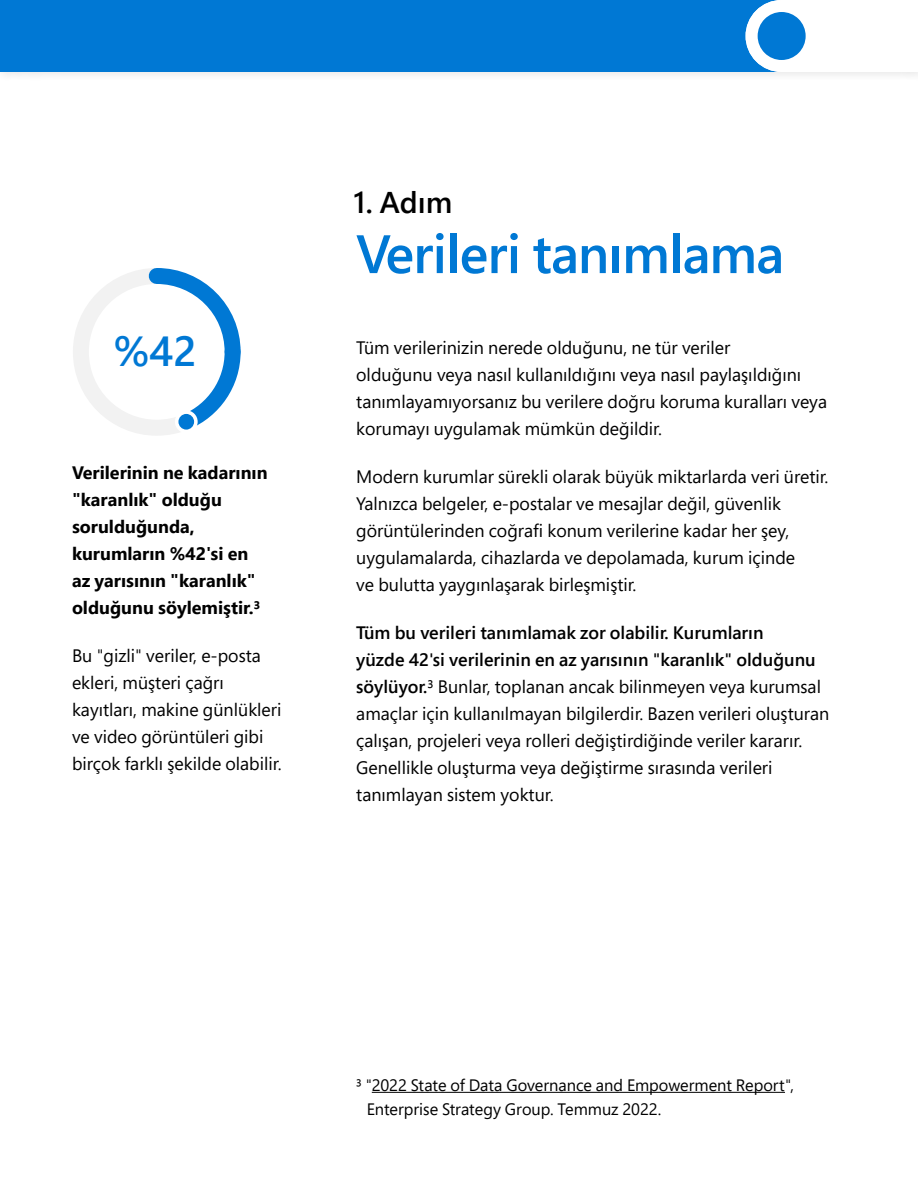
<style>
.page{position:relative;width:918px;height:1188px;background:#fff}
.page>*{position:absolute;margin:0;border:0;box-sizing:border-box;transform-origin:0 0}
._36_46{font:600 54px "Segoe Pro";letter-spacing:-.015em;color:#0078d4}
.Highlight_text_28_38{font:600 42px "Segoe Pro";color:#0078d4}
.HIghlight_text_20_30{font:600 30px "Segoe Pro";color:#000}
.P_12_18{font:18px/27px "Segoe Pro";color:#000}
.P_12_18-2{font:700 18px/27px "Segoe Pro";color:#000}
.Sources_11_16{font:16.5px/24px "Segoe Pro";letter-spacing:-.005em;color:#000}
.s1{font-weight:600}
</style>
<div class="page">
<div style="left:0;top:0;width:918px;height:82px;background:#f8f8f8"></div>
<div style="left:0;top:0;width:918px;height:72px;background:#0078d4"></div>
<svg style="left:746px;top:0;width:172px;height:72px"></svg>
<svg style="left:73px;top:268px;width:168px;height:167px"></svg>
<hr style="left:372px;top:1092px;width:413px;height:1px;background:#000">
<p class="Highlight_text_28_38" style="left:114px;top:323px;width:84px">%42</p>
<p class="P_12_18-2" style="left:72px;top:458px;width:197px">Verilerinin ne kadarının "karanlık" olduğu sorulduğunda, kurumların %42'si en az yarısının "karanlık" olduğunu söylemiştir.³</p>
<p class="P_12_18" style="left:72px;top:641px;width:211px">Bu "gizli" veriler, e-posta ekleri, müşteri çağrı kayıtları, makine günlükleri ve video görüntüleri gibi birçok farklı şekilde olabilir.</p>
<p class="HIghlight_text_20_30" style="left:354px;top:182px;width:100px">1. Adım</p>
<p class="_36_46" style="left:356px;top:217px;width:429px">Verileri tanımlama</p>
<p class="P_12_18" style="left:356px;top:334px;width:472px">Tüm verilerinizin nerede olduğunu, ne tür veriler<br>olduğunu veya nasıl kullanıldığını veya nasıl paylaşıldığını tanımlayamıyorsanız bu verilere doğru koruma kuralları veya korumayı uygulamak mümkün değildir.</p>
<p class="P_12_18" style="left:356px;top:463px;width:474px">Modern kurumlar sürekli olarak büyük miktarlarda veri üretir.<br>Yalnızca belgeler, e-postalar ve mesajlar değil, güvenlik görüntülerinden coğrafi konum verilerine kadar her şey, uygulamalarda, cihazlarda ve depolamada, kurum içinde<br>ve bulutta yaygınlaşarak birleşmiştir.</p>
<p class="P_12_18" style="left:356px;top:619px;width:475px"><span class="s1">Tüm bu verileri tanımlamak zor olabilir. Kurumların<br>yüzde 42'si verilerinin en az yarısının "karanlık" olduğunu söylüyor.</span>³ Bunlar, toplanan ancak bilinmeyen veya kurumsal amaçlar için kullanılmayan bilgilerdir. Bazen verileri oluşturan çalışan, projeleri veya rolleri değiştirdiğinde veriler kararır.<br>Genellikle oluşturma veya değiştirme sırasında verileri tanımlayan sistem yoktur.</p>
<p class="Sources_11_16" style="left:367px;top:1073px;width:429px;text-indent:-10px">³ "2022 State of Data Governance and Empowerment Report",<br>Enterprise Strategy Group. Temmuz 2022.</p>
</div>
